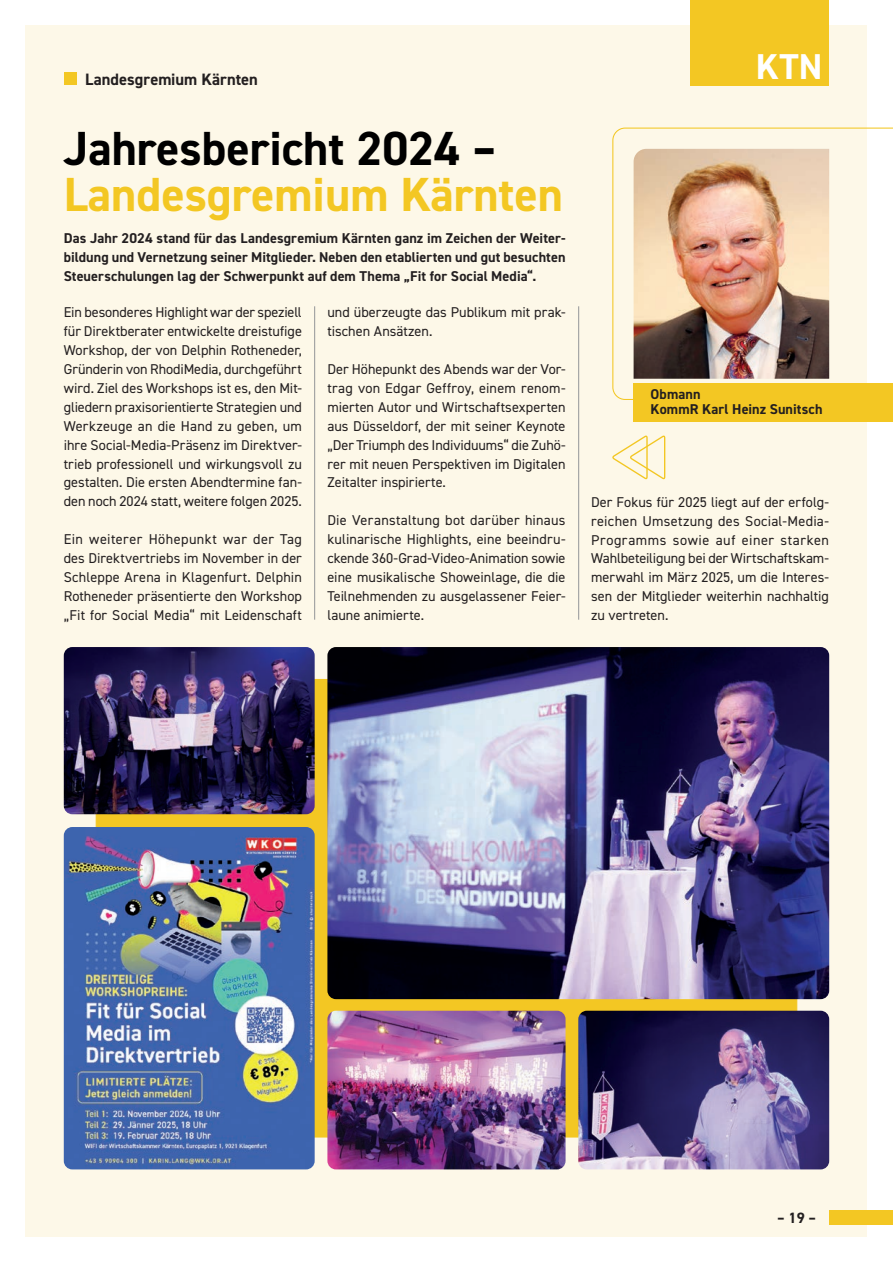
<style>
.page{position:relative;width:893px;height:1263px;background:#fff}
.page>*{position:absolute;margin:0;border:0;box-sizing:border-box;transform-origin:0 0}
.Überschrift_Journal{font:700 48px "DIN2014";color:#f3c723}
.Überschrift_Journal-2{font:700 48px "DIN2014";color:#000}
.Kleine_Überschrift_Header{font:700 36px "DIN2014";color:#fff}
.Kleine_Überschrift_Header-2{font:700 16.5px "DIN2014";color:#231f20}
.t1{font:700 15px "DIN2014";color:#231f20}
.Lauftext_Journal{font:14.25px/18.9px "DIN2014";color:#231f20;text-align:justify}
.Lauftext_Journal-2{font:700 14.25px/18.8px "DIN2014";letter-spacing:.005em;color:#231f20;text-align:justify}
</style>
<div class="page">
<div style="left:26px;top:26px;width:841px;height:1211px;background:#fdf8e8"></div>
<div style="left:829px;top:1210px;width:64px;height:14px;background:#f3c723"></div>
<div style="left:691px;top:0;width:138px;height:85px;background:#f3c723"></div>
<div style="left:96px;top:679px;width:701px;height:458px;background:#f3c723;border-radius:12px"></div>
<img style="left:327px;top:647px;width:502px;height:352px">
<img style="left:64px;top:647px;width:251px;height:167px">
<img style="left:64px;top:827px;width:251px;height:342px">
<img style="left:327px;top:1011px;width:239px;height:158px">
<svg style="left:612px;top:435px;width:54px;height:45px"></svg>
<div style="left:64px;top:72px;width:13px;height:13px;background:#f3c723"></div>
<svg style="left:612px;top:128px;width:281px;height:272px"></svg>
<img style="left:634px;top:149px;width:195px;height:230px">
<div style="left:634px;top:383px;width:259px;height:38px;background:#f3c723"></div>
<hr style="left:314px;top:306px;width:1px;height:314px;background:#939598">
<hr style="left:578px;top:306px;width:1px;height:314px;background:#939598">
<img style="left:578px;top:1011px;width:251px;height:158px">
<p class="Kleine_Überschrift_Header-2" style="left:85px;top:68px;width:174px">Landesgremium Kärnten</p>
<p class="Überschrift_Journal-2" style="left:64px;top:116px;width:434px">Jahresbericht 2024 –</p>
<p class="Überschrift_Journal" style="left:64px;top:163px;width:501px">Landesgremium Kärnten</p>
<p class="Lauftext_Journal-2" style="left:64px;top:229px;width:503px">Das Jahr 2024 stand für das Landesgremium Kärnten ganz im Zeichen der Weiter&shy;bildung und Vernetzung seiner Mitglieder. Neben den etablierten und gut besuchten Steuerschulungen lag der Schwerpunkt auf dem Thema „Fit for Social Media“.</p>
<p class="Lauftext_Journal" style="left:64px;top:303px;width:240px">Ein besonderes Highlight war der speziell für Direktberater entwickelte dreistufige Workshop, der von Delphin Rotheneder, Gründerin von RhodiMedia, durchgeführt wird. Ziel des Workshops ist es, den Mit&shy;gliedern praxisorientierte Strategien und Werkzeuge an die Hand zu geben, um ihre Social-Media-Präsenz im Direktver&shy;trieb professionell und wirkungsvoll zu gestalten. Die ersten Abendtermine fan&shy;den noch 2024 statt, weitere folgen 2025.</p>
<p class="Lauftext_Journal" style="left:64px;top:529px;width:240px">Ein weiterer Höhepunkt war der Tag des Direktvertriebs im November in der Schleppe Arena in Klagenfurt. Delphin Rotheneder präsentierte den Workshop „Fit for Social Media“ mit Leidenschaft</p>
<p class="Lauftext_Journal" style="left:327px;top:303px;width:240px">und überzeugte das Publikum mit prak&shy;tischen Ansätzen.</p>
<p class="Lauftext_Journal" style="left:327px;top:359px;width:240px">Der Höhepunkt des Abends war der Vor&shy;trag von Edgar Geffroy, einem renom&shy;mierten Autor und Wirtschaftsexperten aus Düsseldorf, der mit seiner Keynote „Der Triumph des Individuums“ die Zuhö&shy;rer mit neuen Perspektiven im Digitalen Zeitalter inspirierte.</p>
<p class="Lauftext_Journal" style="left:327px;top:511px;width:240px">Die Veranstaltung bot darüber hinaus kulinarische Highlights, eine beeindru&shy;ckende 360-Grad-Video-Animation sowie eine musikalische Showeinlage, die die Teilnehmenden zu ausgelassener Feier&shy;laune animierte.</p>
<p class="Kleine_Überschrift_Header" style="left:756px;top:42px;width:68px">KTN</p>
<p class="Lauftext_Journal-2" style="left:651px;top:385px;width:51px">Obmann</p>
<p class="Lauftext_Journal-2" style="left:651px;top:400px;width:173px">KommR Karl Heinz Sunitsch</p>
<p class="Lauftext_Journal" style="left:591px;top:493px;width:239px">Der Fokus für 2025 liegt auf der erfolg&shy;reichen Umsetzung des Social-Media-Programms sowie auf einer starken Wahlbeteiligung bei der Wirtschaftskam&shy;merwahl im März 2025, um die Interes&shy;sen der Mitglieder weiterhin nachhaltig zu vertreten.</p>
<p class="t1" style="left:777px;top:1208px;width:40px">– 19 –</p>
</div>
